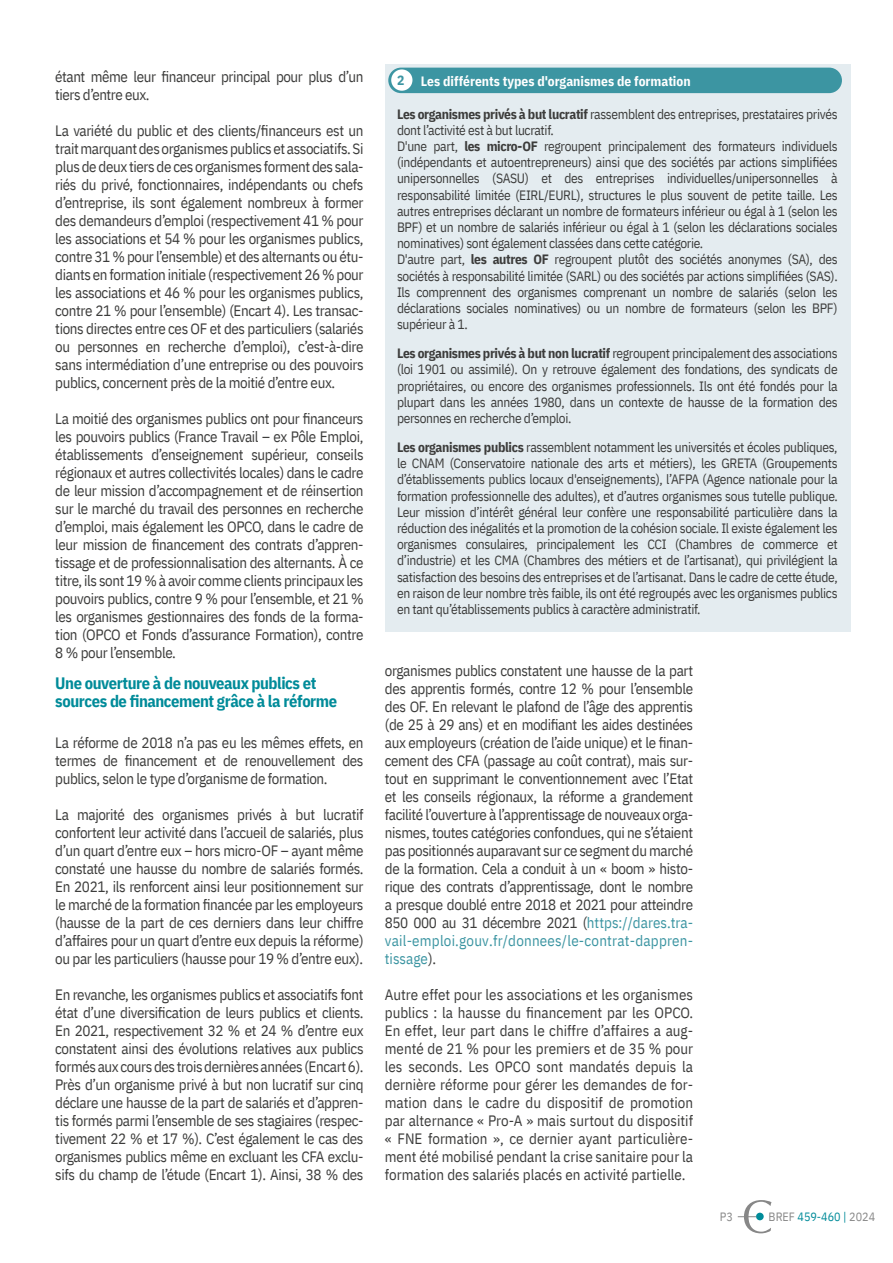
<style>
.page{position:relative;width:893px;height:1263px;background:#fff}
.page>*{position:absolute;margin:0;border:0;box-sizing:border-box;transform-origin:0 0}
.t1{font:700 16.5px/18px "IBM Plex Sans Cond";letter-spacing:-.025em;color:#008b99}
.t2{font:15px/18px "IBM Plex Sans Cond";letter-spacing:-.025em;color:#3c3c3b;text-align:justify}
.t3{font:13.5px/16.2px "IBM Plex Sans Cond";letter-spacing:-.025em;color:#3c3c3b;text-align:justify}
.t4{font:700 13.5px "IBM Plex Sans Cond";color:#fff}
.t5{font:12px "IBM Plex Sans Cond";color:#878787}
.s1{color:#3c95a2}
.s2{font-weight:700}
.s3{color:#008b99}
</style>
<div class="page">
<div style="left:385px;top:64px;width:465px;height:567px;background:#e4ecf0"></div>
<div style="left:388px;top:68px;width:454px;height:25px;background:#3c95a2;border-radius:13px"></div>
<div style="left:391px;top:69px;width:21px;height:22px;background:#fff;border-radius:50%"></div>
<svg style="left:738px;top:1200px;width:33px;height:33px"></svg>
<p class="t2" style="left:55px;top:66px;width:310px">étant même leur financeur principal pour plus d’un tiers d’entre eux.</p>
<p class="t2" style="left:55px;top:120px;width:310px">La variété du public et des clients/financeurs est un trait marquant des organismes publics et associatifs. Si plus de deux tiers de ces organismes forment des sala&shy;riés du privé, fonctionnaires, indépendants ou chefs d’entreprise, ils sont également nombreux à former des demandeurs d’emploi (respectivement 41 % pour les associations et 54 % pour les organismes publics, contre 31 % pour l’ensemble) et des alternants ou étu&shy;diants en formation initiale (respectivement 26 % pour les associations et 46 % pour les organismes publics, contre 21 % pour l’ensemble) (Encart 4). Les transac&shy;tions directes entre ces OF et des particuliers (salariés ou personnes en recherche d’emploi), c’est-à-dire sans intermédiation d’une entreprise ou des pouvoirs publics, concernent près de la moitié d’entre eux.</p>
<p class="t2" style="left:55px;top:408px;width:310px">La moitié des organismes publics ont pour financeurs les pouvoirs publics (France Travail – ex Pôle Emploi, établissements d’enseignement supérieur, conseils régionaux et autres collectivités locales) dans le cadre de leur mission d’accompagnement et de réinsertion sur le marché du travail des personnes en recherche d’emploi, mais également les OPCO, dans le cadre de leur mission de financement des contrats d’appren&shy;tissage et de professionnalisation des alternants. À ce titre, ils sont 19 % à avoir comme clients principaux les pouvoirs publics, contre 9 % pour l’ensemble, et 21 % les organismes gestionnaires des fonds de la forma&shy;tion (OPCO et Fonds d’assurance Formation), contre 8 % pour l’ensemble.</p>
<p class="t1" style="left:55px;top:672px;width:283px">Une ouverture à de nouveaux publics et sources de financement grâce à la réforme</p>
<p class="t2" style="left:55px;top:732px;width:310px">La réforme de 2018 n’a pas eu les mêmes effets, en termes de financement et de renouvellement des publics, selon le type d’organisme de formation.</p>
<p class="t2" style="left:55px;top:804px;width:310px">La majorité des organismes privés à but lucratif confortent leur activité dans l’accueil de salariés, plus d’un quart d’entre eux – hors micro-OF – ayant même constaté une hausse du nombre de salariés formés.<br>En 2021, ils renforcent ainsi leur positionnement sur le marché de la formation financée par les employeurs (hausse de la part de ces derniers dans leur chiffre d’affaires pour un quart d’entre eux depuis la réforme) ou par les particuliers (hausse pour 19 % d’entre eux).</p>
<p class="t2" style="left:55px;top:984px;width:310px">En revanche, les organismes publics et associatifs font état d’une diversification de leurs publics et clients.<br>En 2021, respectivement 32 % et 24 % d’entre eux constatent ainsi des évolutions relatives aux publics formés aux cours des trois dernières années (Encart 6).<br>Près d’un organisme privé à but non lucratif sur cinq déclare une hausse de la part de salariés et d’appren&shy;tis formés parmi l’ensemble de ses stagiaires (respec&shy;tivement 22 % et 17 %). C’est également le cas des organismes publics même en excluant les CFA exclu&shy;sifs du champ de l’étude (Encart 1). Ainsi, 38 % des</p>
<p class="t4" style="left:397px;top:70px;width:295px"><span class="s1">2</span> Les différents types d'organismes de formation</p>
<p class="t3" style="left:397px;top:104px;width:442px;text-align:left"><span class="s2">Les organismes privés à but lucratif</span> rassemblent des entreprises, prestataires privés dont l’activité est à but lucratif.<br>D'une part, <span class="s2">les micro-OF</span> regroupent principalement des formateurs individuels (indépendants et autoentrepreneurs) ainsi que des sociétés par actions simplifiées unipersonnelles (SASU) et des entreprises individuelles/unipersonnelles à responsabilité limitée (EIRL/EURL), structures le plus souvent de petite taille. Les autres entreprises déclarant un nombre de formateurs inférieur ou égal à 1 (selon les BPF) et un nombre de salariés inférieur ou égal à 1 (selon les déclarations sociales nominatives) sont également classées dans cette catégorie.<br>D'autre part, <span class="s2">les autres OF</span> regroupent plutôt des sociétés anonymes (SA), des sociétés à responsabilité limitée (SARL) ou des sociétés par actions simplifiées (SAS).<br>Ils comprennent des organismes comprenant un nombre de salariés (selon les déclarations sociales nominatives) ou un nombre de formateurs (selon les BPF) supérieur à 1.</p>
<p class="t3" style="left:397px;top:344px;width:442px"><span class="s2">Les organismes privés à but non lucratif</span> regroupent principalement des associations (loi 1901 ou assimilé). On y retrouve également des fondations, des syndicats de propriétaires, ou encore des organismes professionnels. Ils ont été fondés pour la plupart dans les années 1980, dans un contexte de hausse de la formation des personnes en recherche d’emploi.</p>
<p class="t3" style="left:397px;top:438px;width:442px"><span class="s2">Les organismes publics</span> rassemblent notamment les universités et écoles publiques, le CNAM (Conservatoire nationale des arts et métiers), les GRETA (Groupements d’établissements publics locaux d'enseignements), l’AFPA (Agence nationale pour la formation professionnelle des adultes), et d’autres organismes sous tutelle publique.<br>Leur mission d’intérêt général leur confère une responsabilité particulière dans la réduction des inégalités et la promotion de la cohésion sociale. Il existe également les organismes consulaires, principalement les CCI (Chambres de commerce et d’industrie) et les CMA (Chambres des métiers et de l’artisanat), qui privilégient la satisfaction des besoins des entreprises et de l’artisanat. Dans le cadre de cette étude, en raison de leur nombre très faible, ils ont été regroupés avec les organismes publics en tant qu’établissements publics à caractère administratif.</p>
<p class="t2" style="left:385px;top:660px;width:310px">organismes publics constatent une hausse de la part des apprentis formés, contre 12 % pour l’ensemble des OF. En relevant le plafond de l’âge des apprentis (de 25 à 29 ans) et en modifiant les aides destinées aux employeurs (création de l’aide unique) et le finan&shy;cement des CFA (passage au coût contrat), mais sur&shy;tout en supprimant le conventionnement avec l’Etat et les conseils régionaux, la réforme a grandement facilité l’ouverture à l’apprentissage de nouveaux orga&shy;nismes, toutes catégories confondues, qui ne s’étaient pas positionnés auparavant sur ce segment du marché de la formation. Cela a conduit à un « boom » histo&shy;rique des contrats d’apprentissage, dont le nombre a presque doublé entre 2018 et 2021 pour atteindre 850 000 au 31 décembre 2021 (<span class="s1">https://dares.tra&shy;vail-emploi.gouv.fr/donnees/le-contrat-dappren&shy;tissage</span>).</p>
<p class="t2" style="left:385px;top:984px;width:310px">Autre effet pour les associations et les organismes publics : la hausse du financement par les OPCO.<br>En effet, leur part dans le chiffre d’affaires a aug&shy;menté de 21 % pour les premiers et de 35 % pour les seconds. Les OPCO sont mandatés depuis la dernière réforme pour gérer les demandes de for&shy;mation dans le cadre du dispositif de promotion par alternance « Pro-A » mais surtout du dispositif « FNE formation », ce dernier ayant particulière&shy;ment été mobilisé pendant la crise sanitaire pour la formation des salariés placés en activité partielle.</p>
<p class="t5" style="left:720px;top:1208px;width:15px">P3</p>
<p class="t5" style="left:769px;top:1208px;width:108px">BREF <span class="s3">459-460 |</span> 2024</p>
</div>
